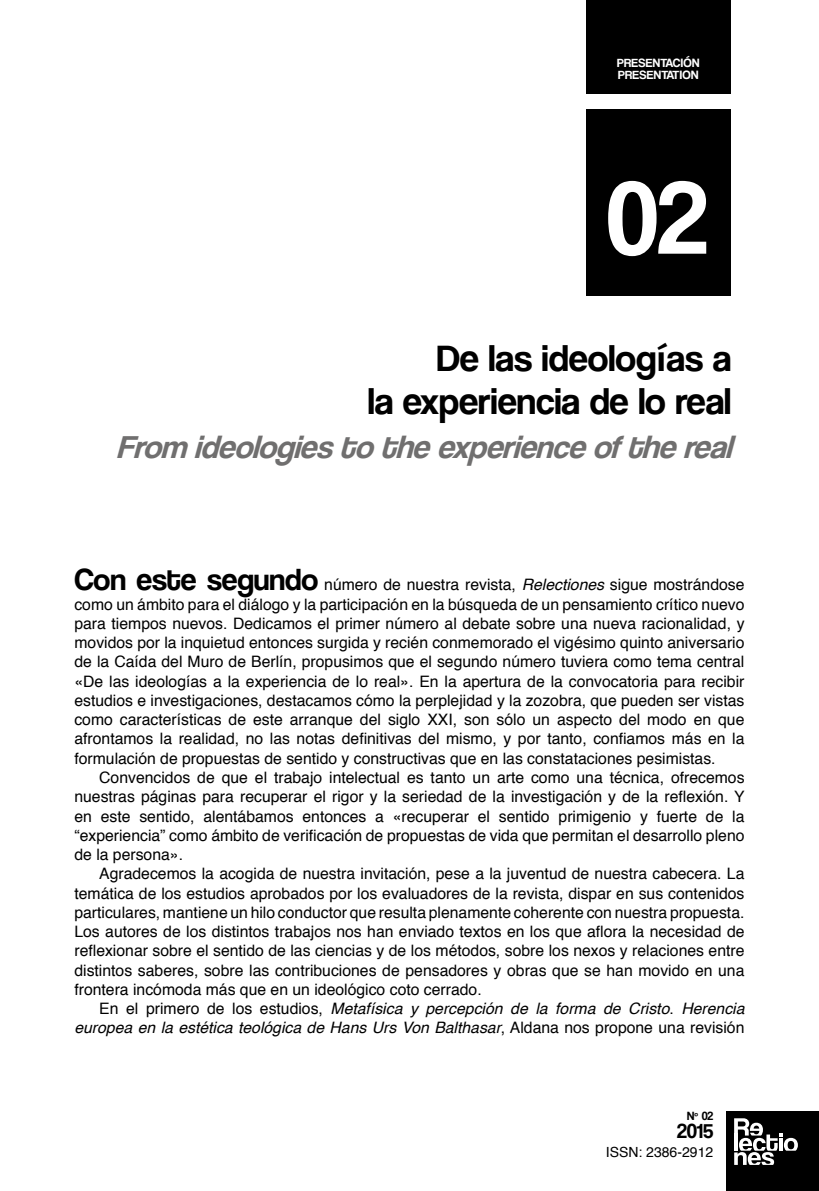
<style>
.page{position:relative;width:819px;height:1191px;background:#fff}
.page>*{position:absolute;margin:0;border:0;box-sizing:border-box;transform-origin:0 0}
.t1{font:106.05px "Coolvetica Rg";color:#fff}
.t2{font:38.5px/43.8px "Coolvetica Rg";color:#000;text-align:right}
.t3{font:italic 33.25px "Coolvetica Rg";color:#706f6f}
.t4{font:21px "Coolvetica Rg";color:#000}
.t5{font:15.75px/19.2px "Helvetica";color:#000;text-align:justify}
.t6{font:italic 15.75px/19.2px "Helvetica";color:#000;text-align:right}
.t7{font:14px "Helvetica";color:#000}
.t8{font:12.42px/12.4px "Coolvetica Rg";letter-spacing:.03em;color:#fff}
.t9{font:12.25px "Coolvetica Rg";color:#000}
.s1{font-family:"Coolvetica Rg";font-size:31.5px}
.s2{font-style:italic}
.s3{font-style:normal}
</style>
<div class="page">
<div style="left:726px;top:1111px;width:93px;height:80px;background:#000"></div>
<svg style="left:734px;top:1118px;width:63px;height:46px"></svg>
<div style="left:586px;top:0;width:145px;height:94px;background:#000"></div>
<div style="left:586px;top:109px;width:145px;height:186px;background:#000"></div>
<p class="t8" style="left:617px;top:56px;width:84px">PRESENTACIÓN<br>PRESENTATION</p>
<h1 class="t1" style="left:606px;top:156px;width:102px">02</h1>
<h2 class="t2" style="left:368px;top:335px;width:365px">De las ideologías a<br>la experiencia de lo real</h2>
<h3 class="t3" style="left:117px;top:427px;width:626px">From ideologiestotheexperienceofthereal</h3>
<p class="t5" style="left:74px;top:576px;width:671px"><span class="s1">Con este segundo</span> número de nuestra revista, <span class="s2">Relectiones</span> sigue mostrándose como un ámbito para el diálogo y la participación en la búsqueda de un pensamiento crítico nuevo para tiempos nuevos. Dedicamos el primer número al debate sobre una nueva racionalidad, y movidos por la inquietud entonces surgida y recién conmemorado el vigésimo quinto aniversario de la Caída del Muro de Berlín, propusimos que el segundo número tuviera como tema central «De las ideologías a la experiencia de lo real». En la apertura de la convocatoria para recibir estudios e investigaciones, destacamos cómo la perplejidad y la zozobra, que pueden ser vistas como características de este arranque del siglo XXI, son sólo un aspecto del modo en que afrontamos la realidad, no las notas definitivas del mismo, y por tanto, confiamos más en la formulación de propuestas de sentido y constructivas que en las constataciones pesimistas.</p>
<p class="t5" style="left:74px;top:768px;width:671px;text-indent:25px">Convencidos de que el trabajo intelectual es tanto un arte como una técnica, ofrecemos nuestras páginas para recuperar el rigor y la seriedad de la investigación y de la reflexión. Y en este sentido, alentábamos entonces a «recuperar el sentido primigenio y fuerte de la “experiencia” como ámbito de verificación de propuestas de vida que permitan el desarrollo pleno de la persona».</p>
<p class="t5" style="left:74px;top:864px;width:671px;text-indent:25px">Agradecemos la acogida de nuestra invitación, pese a la juventud de nuestra cabecera. La temática de los estudios aprobados por los evaluadores de la revista, dispar en sus contenidos particulares, mantiene un hilo conductor que resulta plenamente coherente con nuestra propuesta.<br>Los autores de los distintos trabajos nos han enviado textos en los que aflora la necesidad de reflexionar sobre el sentido de las ciencias y de los métodos, sobre los nexos y relaciones entre distintos saberes, sobre las contribuciones de pensadores y obras que se han movido en una frontera incómoda más que en un ideológico coto cerrado.</p>
<p class="t6" style="left:74px;top:999px;width:671px"><span class="s3">En el primero de los estudios,</span> Metafísica y percepción de la forma de Cristo<span class="s3">.</span> Herencia europea en la estética teológica de Hans Urs Von Balthasar<span class="s3">, Aldana nos propone una revisión</span></p>
<p class="t9" style="left:687px;top:1108px;width:28px">Nº 02</p>
<h3 class="t4" style="left:677px;top:1118px;width:38px">2015</h3>
<p class="t7" style="left:605px;top:1141px;width:109px">ISSN: 2386-2912</p>
</div>
